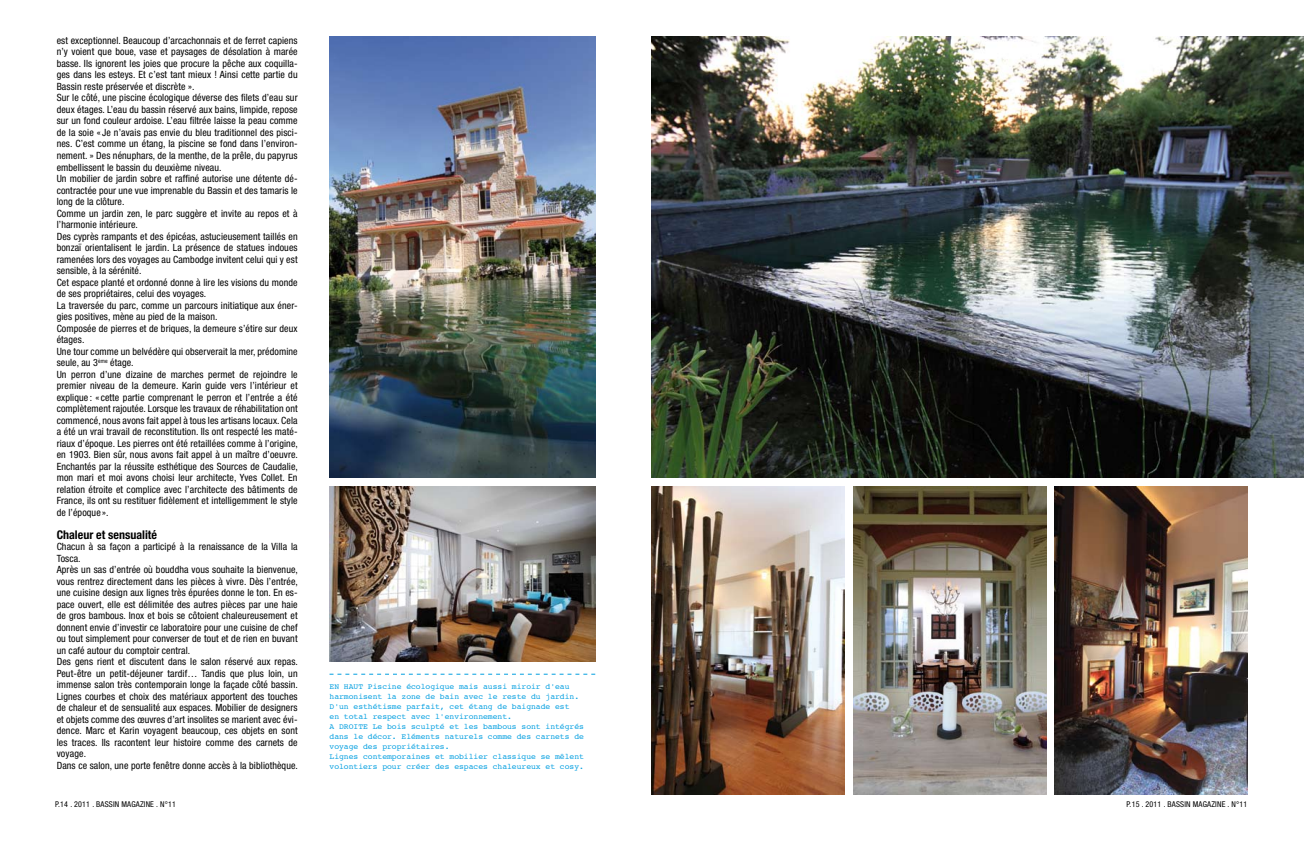
<style>
.page{position:relative;width:1304px;height:851px;background:#fff}
.page>*{position:absolute;margin:0;border:0;box-sizing:border-box;transform-origin:0 0}
.t1{font:700 condensed 12px "Helvetica Neue";color:#000}
.t2{font:condensed 10px/11.5px "Helvetica Neue";letter-spacing:.01em;color:#000}
.t3{font:8px/10px "Courier";color:#009ee0}
.t4{font:condensed 8px "Helvetica Neue";letter-spacing:.02em;color:#000}
</style>
<div class="page">
<img style="left:652px;top:36px;width:652px;height:442px">
<img style="left:853px;top:486px;width:193px;height:308px">
<img style="left:1054px;top:486px;width:193px;height:308px">
<img style="left:652px;top:486px;width:193px;height:308px">
<svg style="left:330px;top:673px;width:265px;height:1px"></svg>
<img style="left:330px;top:36px;width:265px;height:442px">
<img style="left:330px;top:486px;width:265px;height:175px">
<p class="t2" style="left:57px;top:35px;width:243px">est exceptionnel. Beaucoup d’arcachonnais et de ferret capiens n’y voient que boue, vase et paysages de désolation à marée basse. Ils ignorent les joies que procure la pêche aux coquilla&shy;ges dans les esteys. Et c’est tant mieux ! Ainsi cette partie du Bassin reste préservée et discrète ».<br>Sur le côté, une piscine écologique déverse des filets d’eau sur deux étages. L’eau du bassin réservé aux bains, limpide, repose sur un fond couleur ardoise. L’eau filtrée laisse la peau comme de la soie « Je n’avais pas envie du bleu traditionnel des pisci&shy;nes. C’est comme un étang, la piscine se fond dans l’environ&shy;nement. » Des nénuphars, de la menthe, de la prêle, du papyrus embellissent le bassin du deuxième niveau.<br>Un mobilier de jardin sobre et raffiné autorise une détente dé&shy;contractée pour une vue imprenable du Bassin et des tamaris le long de la clôture.<br>Comme un jardin zen, le parc suggère et invite au repos et à l’harmonie intérieure.<br>Des cyprès rampants et des épicéas, astucieusement taillés en bonzaï orientalisent le jardin. La présence de statues indoues ramenées lors des voyages au Cambodge invitent celui qui y est sensible, à la sérénité.<br>Cet espace planté et ordonné donne à lire les visions du monde de ses propriétaires, celui des voyages.<br>La traversée du parc, comme un parcours initiatique aux éner&shy;gies positives, mène au pied de la maison.<br>Composée de pierres et de briques, la demeure s’étire sur deux étages.<br>Une tour comme un belvédère qui observerait la mer, prédomine seule, au 3<sup>ème</sup> étage.<br>Un perron d’une dizaine de marches permet de rejoindre le premier niveau de la demeure. Karin guide vers l’intérieur et explique : « cette partie comprenant le perron et l’entrée a été complètement rajoutée. Lorsque les travaux de réhabilitation ont commencé, nous avons fait appel à tous les artisans locaux. Cela a été un vrai travail de reconstitution. Ils ont respecté les maté&shy;riaux d’époque. Les pierres ont été retaillées comme à l’origine, en 1903. Bien sûr, nous avons fait appel à un maître d’oeuvre.<br>Enchantés par la réussite esthétique des Sources de Caudalie, mon mari et moi avons choisi leur architecte, Yves Collet. En relation étroite et complice avec l’architecte des bâtiments de France, ils ont su restituer fidèlement et intelligemment le style de l’époque ».</p>
<p class="t1" style="left:57px;top:527px;width:102px">Chaleur et sensualité</p>
<p class="t2" style="left:57px;top:541px;width:243px">Chacun à sa façon a participé à la renaissance de la Villa la Tosca.<br>Après un sas d’entrée où bouddha vous souhaite la bienvenue, vous rentrez directement dans les pièces à vivre. Dès l’entrée, une cuisine design aux lignes très épurées donne le ton. En es&shy;pace ouvert, elle est délimitée des autres pièces par une haie de gros bambous. Inox et bois se côtoient chaleureusement et donnent envie d’investir ce laboratoire pour une cuisine de chef ou tout simplement pour converser de tout et de rien en buvant un café autour du comptoir central.<br>Des gens rient et discutent dans le salon réservé aux repas.<br>Peut-être un petit-déjeuner tardif… Tandis que plus loin, un immense salon très contemporain longe la façade côté bassin.<br>Lignes courbes et choix des matériaux apportent des touches de chaleur et de sensualité aux espaces. Mobilier de designers et objets comme des œuvres d’art insolites se marient avec évi&shy;dence. Marc et Karin voyagent beaucoup, ces objets en sont les traces. Ils racontent leur histoire comme des carnets de voyage.<br>Dans ce salon, une porte fenêtre donne accès à la bibliothèque.</p>
<p class="t3" style="left:330px;top:681px;width:256px">EN HAUT Piscine écologique mais aussi miroir d'eau harmonisent la zone de bain avec le reste du jardin.<br>D'un esthétisme parfait, cet étang de baignade est<br>en total respect avec l'environnement.<br>A DROITE Le bois sculpté et les bambous sont intégrés dans le décor. Eléments naturels comme des carnets de voyage des propriétaires.<br>Lignes contemporaines et mobilier classique se mêlent volontiers pour créer des espaces chaleureux et cosy.</p>
<p class="t4" style="left:55px;top:799px;width:122px">P.14 . 2011 . BASSIN MAGAZINE . N°11</p>
<p class="t4" style="left:1127px;top:799px;width:122px">P.15 . 2011 . BASSIN MAGAZINE . N°11</p>
</div>
